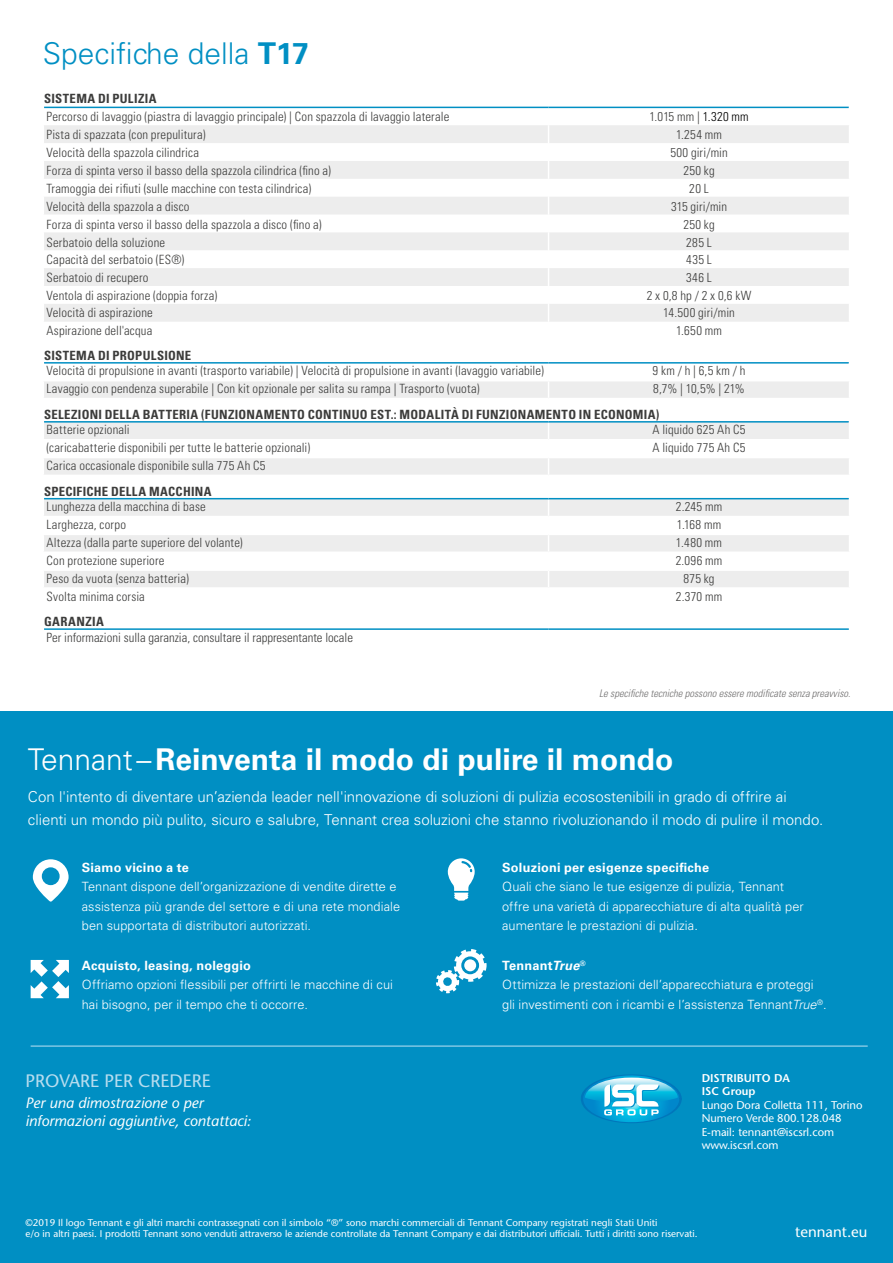
<style>
.page{position:relative;width:893px;height:1263px;background:#fff}
.page>*{position:absolute;margin:0;border:0;box-sizing:border-box;transform-origin:0 0}
.t1{font:700 30px "Univers LT Std";color:#fff}
.t2{font:300 30px "Univers LT Std";color:#008fc3}
.t3{font:500 18px "Stone Sans Std";color:#b8ddef}
.t4{font:300 15px/22.5px "Univers LT Std";color:#fff}
.t5{font:italic 500 15px/18px "Stone Sans Std";color:#fff}
.t6{font:500 15px "Stone Sans Std";color:#fff}
.t7{font:300 condensed 12.75px "Univers LT Std";letter-spacing:.01em;color:#3c3c3b}
.t8{font:300 12.75px/19.5px "Univers LT Std";letter-spacing:.005em;color:#fff}
.t9{font:700 condensed 12.75px "Univers LT Std";letter-spacing:.025em;color:#3c3c3b}
.t10{font:700 12.75px "Univers LT Std";letter-spacing:.02em;color:#fff}
.t11{font:500 11.25px/13.5px "Stone Sans Std";color:#fff}
.t12{font:600 11.25px/13.5px "Stone Sans Std";color:#fff}
.t13{font:italic 300 condensed 10.5px "Univers LT Std";color:#706f6f}
.t14{font:500 9.75px/11.7px "Stone Sans Std";color:#fff}
.s1{font-weight:700}
.s2{color:#000}
.s3{font-weight:300}
.s4{font-weight:700;font-style:italic}
.s5{font-style:italic}
</style>
<div class="page">
<svg style="left:44px;top:125px;width:805px;height:462px"></svg>
<hr style="left:43px;top:380px;width:506px;height:1px;background:#fff">
<hr style="left:549px;top:380px;width:301px;height:1px;background:#fff">
<svg style="left:548px;top:364px;width:1px;height:34px"></svg>
<hr style="left:43px;top:439px;width:506px;height:1px;background:#fff">
<hr style="left:549px;top:439px;width:301px;height:1px;background:#fff">
<hr style="left:43px;top:457px;width:506px;height:1px;background:#fff">
<hr style="left:549px;top:457px;width:301px;height:1px;background:#fff">
<svg style="left:548px;top:423px;width:1px;height:52px"></svg>
<hr style="left:43px;top:516px;width:506px;height:1px;background:#fff">
<hr style="left:549px;top:516px;width:301px;height:1px;background:#fff">
<hr style="left:43px;top:534px;width:506px;height:1px;background:#fff">
<hr style="left:549px;top:534px;width:301px;height:1px;background:#fff">
<hr style="left:43px;top:551px;width:506px;height:2px;background:#fff">
<hr style="left:549px;top:551px;width:301px;height:2px;background:#fff">
<svg style="left:548px;top:499px;width:1px;height:88px"></svg>
<hr style="left:44px;top:362px;width:505px;height:2px;background:#008fc3">
<hr style="left:549px;top:362px;width:300px;height:2px;background:#008fc3">
<hr style="left:44px;top:421px;width:505px;height:2px;background:#008fc3">
<hr style="left:549px;top:421px;width:300px;height:2px;background:#008fc3">
<hr style="left:44px;top:498px;width:505px;height:1px;background:#008fc3">
<hr style="left:549px;top:498px;width:300px;height:1px;background:#008fc3">
<hr style="left:44px;top:628px;width:505px;height:2px;background:#008fc3">
<hr style="left:549px;top:628px;width:300px;height:2px;background:#008fc3">
<hr style="left:44px;top:107px;width:505px;height:1px;background:#008fc3">
<hr style="left:549px;top:107px;width:300px;height:1px;background:#008fc3">
<svg style="left:548px;top:108px;width:1px;height:231px"></svg>
<hr style="left:43px;top:569px;width:506px;height:2px;background:#fff">
<hr style="left:549px;top:569px;width:301px;height:2px;background:#fff">
<hr style="left:43px;top:339px;width:506px;height:1px;background:#fff">
<hr style="left:549px;top:339px;width:301px;height:1px;background:#fff">
<hr style="left:43px;top:398px;width:506px;height:1px;background:#fff">
<hr style="left:549px;top:398px;width:301px;height:1px;background:#fff">
<hr style="left:43px;top:475px;width:506px;height:1px;background:#fff">
<hr style="left:549px;top:475px;width:301px;height:1px;background:#fff">
<div style="left:0;top:1029px;width:893px;height:234px;background:#008fc3"></div>
<svg style="left:581px;top:1074px;width:101px;height:49px"></svg>
<div style="left:0;top:711px;width:893px;height:348px;background:#008fc3"></div>
<svg style="left:33px;top:859px;width:36px;height:42px"></svg>
<svg style="left:448px;top:858px;width:27px;height:43px"></svg>
<svg style="left:31px;top:960px;width:38px;height:38px"></svg>
<svg style="left:436px;top:949px;width:51px;height:44px"></svg>
<hr style="left:31px;top:1045px;width:837px;height:2px;background:#7ec6e3">
<h1 class="t2" style="left:43px;top:36px;width:268px">Specifiche della <span class="s1">T17</span></h1>
<p class="t9" style="left:44px;top:91px;width:114px">SISTEMA DI PULIZIA</p>
<p class="t7" style="left:47px;top:109px;width:404px">Percorso di lavaggio (piastra di lavaggio principale) | Con spazzola di lavaggio laterale</p>
<p class="t7" style="left:649px;top:109px;width:101px">1.015 mm | <span class="s2">1.320 mm</span></p>
<p class="t7" style="left:47px;top:127px;width:161px">Pista di spazzata (con prepulitura)</p>
<p class="t7" style="left:676px;top:127px;width:48px">1.254 mm</p>
<p class="t7" style="left:47px;top:145px;width:154px">Velocità della spazzola cilindrica</p>
<p class="t7" style="left:670px;top:145px;width:59px">500 giri/min</p>
<p class="t7" style="left:47px;top:163px;width:286px">Forza di spinta verso il basso della spazzola cilindrica (fino a)</p>
<p class="t7" style="left:683px;top:163px;width:33px">250 kg</p>
<p class="t7" style="left:47px;top:181px;width:266px">Tramoggia dei rifiuti (sulle macchine con testa cilindrica)</p>
<p class="t7" style="left:689px;top:181px;width:21px">20 L</p>
<p class="t7" style="left:47px;top:199px;width:145px">Velocità della spazzola a disco</p>
<p class="t7" style="left:671px;top:199px;width:58px">315 giri/min</p>
<p class="t7" style="left:47px;top:216px;width:277px">Forza di spinta verso il basso della spazzola a disco (fino a)</p>
<p class="t7" style="left:683px;top:216px;width:33px">250 kg</p>
<p class="t7" style="left:47px;top:234px;width:120px">Serbatoio della soluzione</p>
<p class="t7" style="left:686px;top:234px;width:27px">285 L</p>
<p class="t7" style="left:47px;top:252px;width:139px">Capacità del serbatoio (ES®)</p>
<p class="t7" style="left:686px;top:252px;width:27px">435 L</p>
<p class="t7" style="left:47px;top:270px;width:103px">Serbatoio di recupero</p>
<p class="t7" style="left:686px;top:270px;width:27px">346 L</p>
<p class="t7" style="left:47px;top:287px;width:172px">Ventola di aspirazione (doppia forza)</p>
<p class="t7" style="left:647px;top:287px;width:106px">2 x 0,8 hp / 2 x 0,6 kW</p>
<p class="t7" style="left:47px;top:305px;width:108px">Velocità di aspirazione</p>
<p class="t7" style="left:663px;top:305px;width:73px">14.500 giri/min</p>
<p class="t7" style="left:47px;top:323px;width:107px">Aspirazione dell'acqua</p>
<p class="t7" style="left:676px;top:323px;width:47px">1.650 mm</p>
<p class="t9" style="left:44px;top:347px;width:149px">SISTEMA DI PROPULSIONE</p>
<p class="t7" style="left:47px;top:363px;width:499px">Velocità di propulsione in avanti (trasporto variabile) | Velocità di propulsione in avanti (lavaggio variabile)</p>
<p class="t7" style="left:652px;top:363px;width:95px">9 km / h | 6,5 km / h</p>
<p class="t7" style="left:47px;top:381px;width:434px">Lavaggio con pendenza superabile | Con kit opzionale per salita su rampa | Trasporto (vuota)</p>
<p class="t7" style="left:653px;top:381px;width:93px">8,7% | 10,5% | 21%</p>
<p class="t9" style="left:44px;top:406px;width:617px">SELEZIONI DELLA BATTERIA (FUNZIONAMENTO CONTINUO EST.: MODALITÀ DI FUNZIONAMENTO IN ECONOMIA)</p>
<p class="t7" style="left:47px;top:422px;width:85px">Batterie opzionali</p>
<p class="t7" style="left:652px;top:422px;width:95px">A liquido 625 Ah C5</p>
<p class="t7" style="left:47px;top:440px;width:265px">(caricabatterie disponibili per tutte le batterie opzionali)</p>
<p class="t7" style="left:653px;top:440px;width:94px">A liquido 775 Ah C5</p>
<p class="t7" style="left:47px;top:458px;width:220px">Carica occasionale disponibile sulla 775 Ah C5</p>
<p class="t9" style="left:44px;top:483px;width:169px">SPECIFICHE DELLA MACCHINA</p>
<p class="t7" style="left:47px;top:499px;width:161px">Lunghezza della macchina di base</p>
<p class="t7" style="left:676px;top:499px;width:48px">2.245 mm</p>
<p class="t7" style="left:47px;top:517px;width:81px">Larghezza, corpo</p>
<p class="t7" style="left:677px;top:517px;width:46px">1.168 mm</p>
<p class="t7" style="left:47px;top:535px;width:198px">Altezza (dalla parte superiore del volante)</p>
<p class="t7" style="left:676px;top:535px;width:48px">1.480 mm</p>
<p class="t7" style="left:47px;top:553px;width:119px">Con protezione superiore</p>
<p class="t7" style="left:676px;top:553px;width:48px">2.096 mm</p>
<p class="t7" style="left:47px;top:570px;width:144px">Peso da vuota (senza batteria)</p>
<p class="t7" style="left:683px;top:570px;width:33px">875 kg</p>
<p class="t7" style="left:47px;top:588px;width:100px">Svolta minima corsia</p>
<p class="t7" style="left:676px;top:588px;width:48px">2.370 mm</p>
<p class="t9" style="left:44px;top:614px;width:61px">GARANZIA</p>
<p class="t7" style="left:47px;top:629px;width:308px">Per informazioni sulla garanzia, consultare il rappresentante locale</p>
<p class="t13" style="left:599px;top:686px;width:253px">Le specifiche tecniche possono essere modificate senza preavviso.</p>
<h1 class="t1" style="left:28px;top:742px;width:647px"><span class="s3">Tennant –</span>Reinventa il modo di pulire il mondo</h1>
<p class="t4" style="left:28px;top:786px;width:797px">Con l'intento di diventare un’azienda leader nell'innovazione di soluzioni di pulizia ecosostenibili in grado di offrire ai clienti un mondo più pulito, sicuro e salubre, Tennant crea soluzioni che stanno rivoluzionando il modo di pulire il mondo.</p>
<p class="t10" style="left:82px;top:859px;width:109px">Siamo vicino a te</p>
<p class="t8" style="left:82px;top:877px;width:320px">Tennant dispone dell’organizzazione di vendite dirette e assistenza più grande del settore e di una rete mondiale ben supportata di distributori autorizzati.</p>
<p class="t10" style="left:82px;top:958px;width:171px">Acquisto, leasing, noleggio</p>
<p class="t8" style="left:82px;top:975px;width:313px">Offriamo opzioni flessibili per offrirti le macchine di cui hai bisogno, per il tempo che ti occorre.</p>
<h2 class="t3" style="left:26px;top:1070px;width:187px">PROVARE PER CREDERE</h2>
<p class="t5" style="left:26px;top:1093px;width:227px">Per una dimostrazione o per informazioni aggiuntive, contattaci:</p>
<p class="t10" style="left:502px;top:859px;width:209px">Soluzioni per esigenze specifiche</p>
<p class="t8" style="left:502px;top:877px;width:303px">Quali che siano le tue esigenze di pulizia, Tennant offre una varietà di apparecchiature di alta qualità per aumentare le prestazioni di pulizia.</p>
<p class="t8" style="left:502px;top:955px;width:326px"><span class="s1">Tennant</span><span class="s4">True</span><sup>®<br></sup>Ottimizza le prestazioni dell’apparecchiatura e proteggi gli investimenti con i ricambi e l’assistenza Tennant<span class="s5">True</span><sup>®</sup>.</p>
<p class="t12" style="left:702px;top:1071px;width:90px">DISTRIBUITO DA<br>ISC Group</p>
<p class="t11" style="left:702px;top:1098px;width:162px">Lungo Dora Colletta 111, Torino<br>Numero Verde 800.128.048<br>E-mail: tennant@iscsrl.com www.iscsrl.com</p>
<p class="t14" style="left:26px;top:1216px;width:674px">©2019 Il logo Tennant e gli altri marchi contrassegnati con il simbolo “®” sono marchi commerciali di Tennant Company registrati negli Stati Uniti<br>e/o in altri paesi. I prodotti Tennant sono venduti attraverso le aziende controllate da Tennant Company e dai distributori ufficiali. Tutti i diritti sono riservati.</p>
<p class="t6" style="left:795px;top:1223px;width:74px">tennant.eu</p>
</div>
